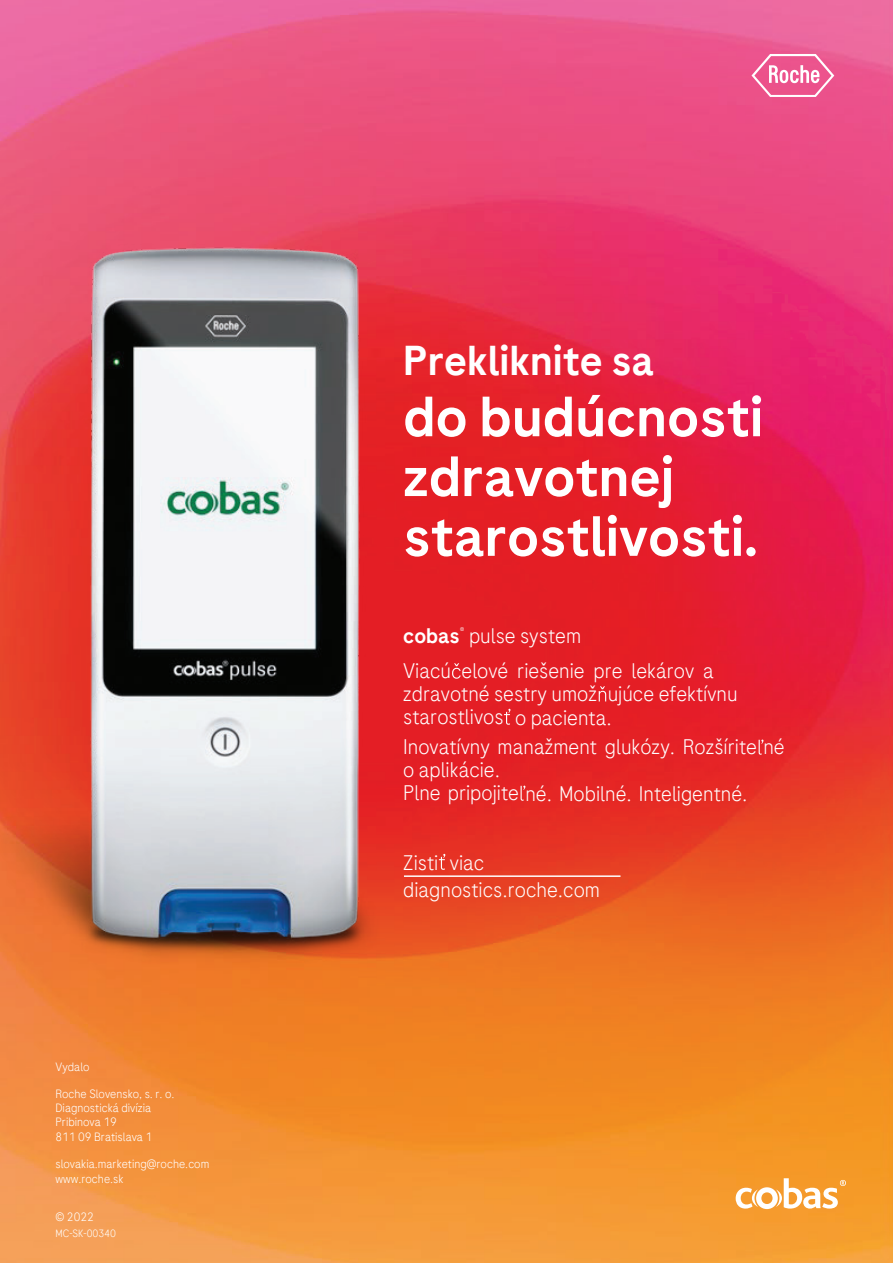
<style>
.page{position:relative;width:893px;height:1263px;background:#fff}
.page>*{position:absolute;margin:0;border:0;box-sizing:border-box;transform-origin:0 0}
.t1{font:500 56.55px/59.8px "Roche Sans";color:#fff}
.t2{font:500 41.55px "Roche Sans";color:#fff}
.t3{font:300 21px/23.1px "Roche Sans";color:#fff}
.t4{font:300 12px/14.4px "Roche Sans";color:#fff}
.t5{font:300 10.5px "Roche Sans";color:#fff}
.s1{font-weight:500}
</style>
<div class="page">
<img style="left:0;top:0;width:893px;height:1263px">
<svg style="left:736px;top:1178px;width:110px;height:31px"></svg>
<svg style="left:751px;top:54px;width:83px;height:43px"></svg>
<hr style="left:404px;top:875px;width:216px;height:2px;background:#fff">
<img style="left:0;top:210px;width:388px;height:790px">
<svg style="left:452px;top:663px;width:9px;height:16px"></svg>
<svg style="left:599px;top:686px;width:7px;height:15px"></svg>
<svg style="left:504px;top:709px;width:6px;height:16px"></svg>
<svg style="left:759px;top:739px;width:4px;height:16px"></svg>
<svg style="left:521px;top:786px;width:4px;height:15px"></svg>
<svg style="left:439px;top:854px;width:6px;height:16px"></svg>
<p class="t4" style="left:56px;top:1059px;width:36px">Vydalo</p>
<p class="t4" style="left:56px;top:1086px;width:121px">Roche Slovensko, s. r. o.<br>Diagnostická divízia<br>Pribinova 19<br>811 09 Bratislava 1</p>
<p class="t4" style="left:56px;top:1156px;width:155px;line-height:15px">slovakia.marketing@roche.com www.roche.sk</p>
<p class="t4" style="left:56px;top:1210px;width:40px">© 2022</p>
<p class="t5" style="left:56px;top:1226px;width:62px">MC-SK-00340</p>
<h2 class="t2" style="left:403px;top:334px;width:252px">Prekliknite sa</h2>
<h1 class="t1" style="left:403px;top:386px;width:362px">do budúcnosti zdravotnej starostlivosti.</h1>
<p class="t3" style="left:403px;top:618px;width:312px;line-height:35.2px"><span class="s1">cobas</span><sup>®</sup> pulse system<br>Viacú elové riešenie pre lekárov a</p>
<p class="t3" style="left:403px;top:682px;width:336px">zdravotné sestry umož ujúce efektívnu starostlivos o pacienta.</p>
<p class="t3" style="left:403px;top:735px;width:383px">Inovatívny manažment glukózy. Rozšírite né o aplikácie.<br>Plne pripojite né. Mobilné. Inteligentné.</p>
<p class="t3" style="left:403px;top:848px;width:198px;line-height:27px">Zisti viac diagnostics.roche.com</p>
</div>
